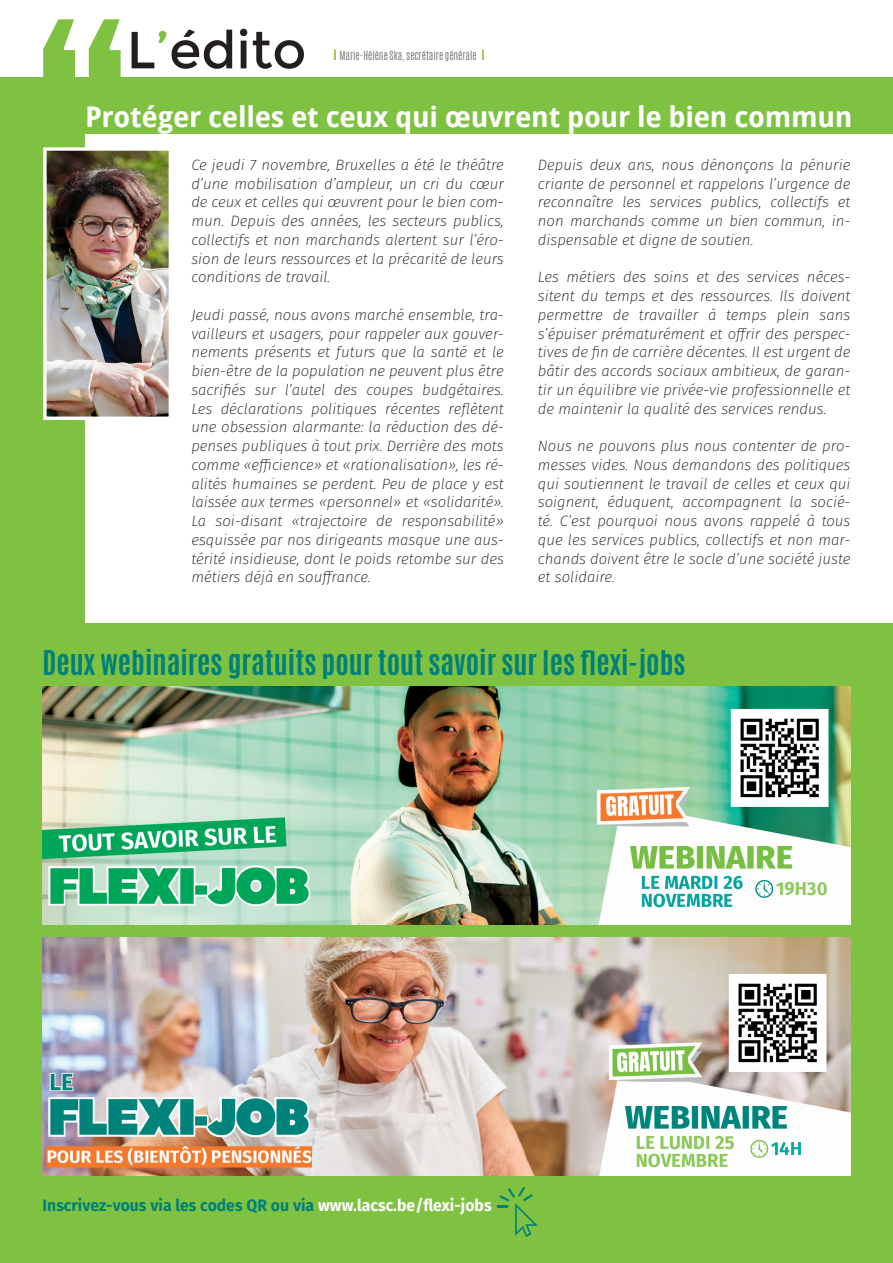
<style>
.page{position:relative;width:893px;height:1263px;background:#fff}
.page>*{position:absolute;margin:0;border:0;box-sizing:border-box;transform-origin:0 0}
.t1{font:52.2px "Montserrat";color:#231f20}
.Ter_sect-IT{font:700 28.5px "Antonio";color:#00807a}
.Som-Titre{font:700 28.5px "Droid Sans";letter-spacing:-.01em;color:#fff}
.Chap{font:700 16.5px "Fira Sans";letter-spacing:.005em;color:#00807a;scale:.95 1}
.Edito-Texte{font:italic 200 15px/18.8px "Fira Sans";color:#231f20;text-align:justify}
.Signature{font:300 10.5px "Antonio";color:#6c6d70}
.s1{font-size:60px;color:#7fc241}
.s2{font-family:"Montserrat";font-weight:400;font-size:15px;color:#96bb39}
.s3{color:#fff}
</style>
<div class="page">
<div style="left:0;top:78px;width:893px;height:1185px;background:#7fc241"></div>
<svg style="left:43px;top:19px;width:78px;height:59px"></svg>
<div style="left:85px;top:134px;width:808px;height:488px;background:#fff"></div>
<img style="left:47px;top:151px;width:121px;height:265px">
<div style="left:43px;top:147px;width:129px;height:273px;border:3px solid #fff"></div>
<img style="left:43px;top:686px;width:807px;height:238px">
<img style="left:43px;top:938px;width:807px;height:238px">
<svg style="left:497px;top:1187px;width:41px;height:50px"></svg>
<p class="t1" style="left:126px;top:20px;width:181px">L<span class="s1">’</span>édito</p>
<p class="Som-Titre" style="left:85px;top:97px;width:769px">Protéger celles et ceux qui œuvrent pour le bien commun</p>
<p class="Edito-Texte" style="left:191px;top:155px;width:314px">Ce jeudi 7 novembre, Bruxelles a été le théâtre d’une mobilisation d’ampleur, un cri du cœur de ceux et celles qui œuvrent pour le bien com&shy;mun. Depuis des années, les secteurs publics, collectifs et non marchands alertent sur l’éro&shy;sion de leurs ressources et la précarité de leurs conditions de travail.</p>
<p class="Edito-Texte" style="left:191px;top:305px;width:314px">Jeudi passé, nous avons marché ensemble, tra&shy;vailleurs et usagers, pour rappeler aux gouver&shy;nements présents et futurs que la santé et le bien-être de la population ne peuvent plus être sacrifiés sur l’autel des coupes budgétaires.<br>Les déclarations politiques récentes reflètent une obsession alarmante: la réduction des dé&shy;penses publiques à tout prix. Derrière des mots comme «efficience» et «rationalisation», les ré&shy;alités humaines se perdent. Peu de place y est laissée aux termes «personnel» et «solidarité».<br>La soi-disant «trajectoire de responsabilité» esquissée par nos dirigeants masque une aus&shy;térité insidieuse, dont le poids retombe sur des métiers déjà en souffrance.</p>
<p class="Signature" style="left:333px;top:48px;width:154px"><span class="s2">I</span> Marie-Hélène Ska, secrétaire générale <span class="s2">I</span></p>
<p class="Edito-Texte" style="left:538px;top:155px;width:314px">Depuis deux ans, nous dénonçons la pénurie criante de personnel et rappelons l’urgence de reconnaître les services publics, collectifs et non marchands comme un bien commun, in&shy;dispensable et digne de soutien.</p>
<p class="Edito-Texte" style="left:538px;top:268px;width:314px">Les métiers des soins et des services néces&shy;sitent du temps et des ressources. Ils doivent permettre de travailler à temps plein sans s’épuiser prématurément et offrir des perspec&shy;tives de fin de carrière décentes. Il est urgent de bâtir des accords sociaux ambitieux, de garan&shy;tir un équilibre vie privée-vie professionnelle et de maintenir la qualité des services rendus.</p>
<p class="Edito-Texte" style="left:538px;top:436px;width:314px">Nous ne pouvons plus nous contenter de pro&shy;messes vides. Nous demandons des politiques qui soutiennent le travail de celles et ceux qui soignent, éduquent, accompagnent la socié&shy;té. C’est pourquoi nous avons rappelé à tous que les services publics, collectifs et non mar&shy;chands doivent être le socle d’une société juste et solidaire.</p>
<p class="Ter_sect-IT" style="left:43px;top:642px;width:645px">Deux webinaires gratuits pour tout savoir sur les flexi-jobs</p>
<p class="Chap" style="left:43px;top:1193px;width:474px">Inscrivez-vous via les codes QR ou via <span class="s3">www.lacsc.be/flexi-jobs</span></p>
</div>
